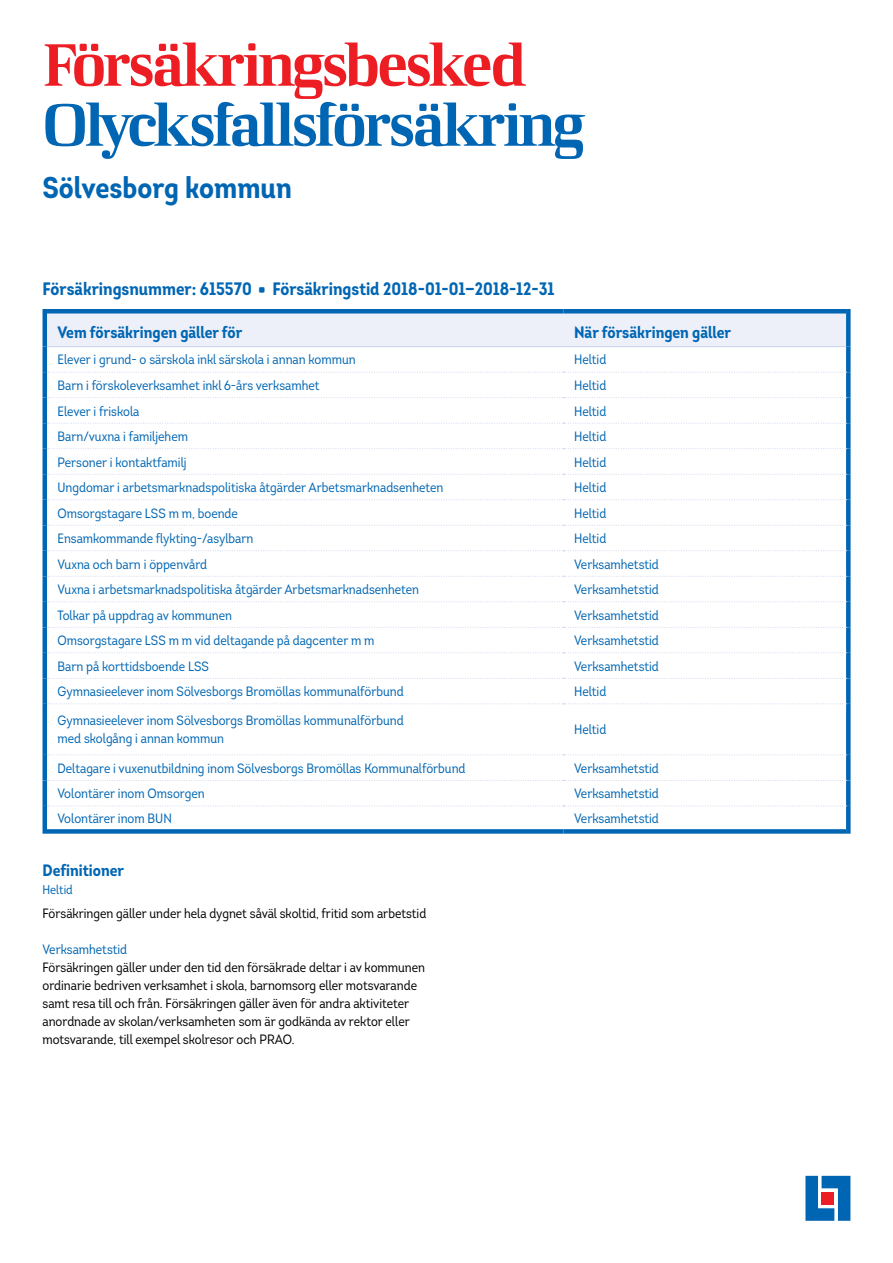
<style>
.page{position:relative;width:893px;height:1263px;background:#fff}
.page>*{position:absolute;margin:0;border:0;box-sizing:border-box;transform-origin:0 0}
.Rubrik{font:60px/60px "LF Rubrik";letter-spacing:-.05em;color:#0066b3}
.Mellanrubrik_1{font:700 30px "Intro Cond";color:#0066b3}
.t1{font:700 18px "Intro Cond";color:#0066b3}
.Tabell_underrubrik{font:700 16.5px "Intro Cond";color:#0066b3}
.Tabell_underrubrik_h{font:700 16.5px "Intro Cond";color:#0066b3}
.Tabell_vänster{font:13.5px/18px "Intro Cond";color:#0066b3}
.Brödtext{font:13.5px/18px "Intro Cond";color:#000}
.Brödtext-2{font:13.5px "Intro Cond";color:#0066b3}
.Mellanrubrik{font:12.75px "Intro Cond";color:#0066b3}
.s1{color:#ed1d24}
.s2{font-family:"LF Rubrik";font-weight:400}
</style>
<div class="page">
<div style="left:47px;top:313px;width:799px;height:33px;background:#eef0f9"></div>
<hr style="left:43px;top:309px;width:4px;height:38px;background:#0066b3">
<hr style="left:43px;top:347px;width:4px;height:25px;background:#0066b3">
<hr style="left:43px;top:372px;width:4px;height:26px;background:#0066b3">
<hr style="left:43px;top:398px;width:4px;height:25px;background:#0066b3">
<hr style="left:43px;top:423px;width:4px;height:26px;background:#0066b3">
<hr style="left:43px;top:449px;width:4px;height:25px;background:#0066b3">
<hr style="left:43px;top:474px;width:4px;height:26px;background:#0066b3">
<hr style="left:43px;top:500px;width:4px;height:25px;background:#0066b3">
<hr style="left:43px;top:525px;width:4px;height:26px;background:#0066b3">
<hr style="left:43px;top:551px;width:4px;height:25px;background:#0066b3">
<hr style="left:43px;top:576px;width:4px;height:26px;background:#0066b3">
<hr style="left:43px;top:602px;width:4px;height:25px;background:#0066b3">
<hr style="left:43px;top:627px;width:4px;height:26px;background:#0066b3">
<hr style="left:43px;top:653px;width:4px;height:25px;background:#0066b3">
<hr style="left:43px;top:678px;width:4px;height:26px;background:#0066b3">
<hr style="left:43px;top:704px;width:4px;height:51px;background:#0066b3">
<hr style="left:43px;top:755px;width:4px;height:25px;background:#0066b3">
<hr style="left:43px;top:780px;width:4px;height:26px;background:#0066b3">
<hr style="left:43px;top:806px;width:4px;height:28px;background:#0066b3">
<hr style="left:47px;top:309px;width:517px;height:4px;background:#0066b3">
<hr style="left:564px;top:309px;width:282px;height:4px;background:#0066b3">
<div style="left:846px;top:309px;width:5px;height:38px;background:#0066b3"></div>
<div style="left:846px;top:347px;width:5px;height:25px;background:#0066b3"></div>
<div style="left:846px;top:372px;width:5px;height:26px;background:#0066b3"></div>
<div style="left:846px;top:398px;width:5px;height:25px;background:#0066b3"></div>
<div style="left:846px;top:423px;width:5px;height:26px;background:#0066b3"></div>
<div style="left:846px;top:449px;width:5px;height:25px;background:#0066b3"></div>
<div style="left:846px;top:474px;width:5px;height:26px;background:#0066b3"></div>
<div style="left:846px;top:500px;width:5px;height:25px;background:#0066b3"></div>
<div style="left:846px;top:525px;width:5px;height:26px;background:#0066b3"></div>
<div style="left:846px;top:551px;width:5px;height:25px;background:#0066b3"></div>
<div style="left:846px;top:576px;width:5px;height:26px;background:#0066b3"></div>
<div style="left:846px;top:602px;width:5px;height:25px;background:#0066b3"></div>
<div style="left:846px;top:627px;width:5px;height:26px;background:#0066b3"></div>
<div style="left:846px;top:653px;width:5px;height:25px;background:#0066b3"></div>
<div style="left:846px;top:678px;width:5px;height:26px;background:#0066b3"></div>
<div style="left:846px;top:704px;width:5px;height:51px;background:#0066b3"></div>
<div style="left:846px;top:755px;width:5px;height:25px;background:#0066b3"></div>
<div style="left:846px;top:780px;width:5px;height:26px;background:#0066b3"></div>
<div style="left:846px;top:806px;width:5px;height:28px;background:#0066b3"></div>
<hr style="left:47px;top:346px;width:517px;height:1px;background:#c7d2ec">
<hr style="left:564px;top:346px;width:282px;height:1px;background:#c7d2ec">
<svg style="left:47px;top:372px;width:800px;height:1px"></svg>
<svg style="left:47px;top:397px;width:800px;height:1px"></svg>
<svg style="left:47px;top:423px;width:800px;height:1px"></svg>
<svg style="left:47px;top:448px;width:800px;height:1px"></svg>
<svg style="left:47px;top:474px;width:800px;height:1px"></svg>
<svg style="left:47px;top:499px;width:800px;height:1px"></svg>
<svg style="left:47px;top:525px;width:800px;height:1px"></svg>
<svg style="left:47px;top:550px;width:800px;height:1px"></svg>
<svg style="left:47px;top:576px;width:800px;height:1px"></svg>
<svg style="left:47px;top:601px;width:800px;height:1px"></svg>
<svg style="left:47px;top:627px;width:800px;height:1px"></svg>
<svg style="left:47px;top:652px;width:800px;height:1px"></svg>
<svg style="left:47px;top:678px;width:800px;height:1px"></svg>
<svg style="left:47px;top:703px;width:800px;height:1px"></svg>
<svg style="left:47px;top:754px;width:800px;height:1px"></svg>
<svg style="left:47px;top:780px;width:800px;height:1px"></svg>
<svg style="left:47px;top:805px;width:800px;height:1px"></svg>
<div style="left:47px;top:829px;width:517px;height:5px;background:#0066b3"></div>
<div style="left:564px;top:829px;width:282px;height:5px;background:#0066b3"></div>
<svg style="left:805px;top:1176px;width:45px;height:45px"></svg>
<div style="left:822px;top:1192px;width:12px;height:13px;background:#ed1d24"></div>
<p class="Rubrik" style="left:43px;top:34px;width:544px"><span class="s1">Försäkringsbesked<br></span>Olycksfallsförsäkring</p>
<p class="Mellanrubrik_1" style="left:43px;top:169px;width:251px">Sölvesborg kommun</p>
<p class="t1" style="left:43px;top:277px;width:513px">Försäkringsnummer: 615570 <span class="s2">•</span> Försäkringstid 2018-01-01—2018-12-31</p>
<p class="Tabell_underrubrik" style="left:58px;top:322px;width:186px">Vem försäkringen gäller för</p>
<p class="Tabell_underrubrik_h" style="left:574px;top:322px;width:158px">När försäkringen gäller</p>
<p class="Tabell_vänster" style="left:58px;top:351px;width:300px">Elever i grund- o särskola inkl särskola i annan kommun</p>
<p class="Tabell_vänster" style="left:574px;top:351px;width:34px">Heltid</p>
<p class="Tabell_vänster" style="left:58px;top:376px;width:263px">Barn i förskoleverksamhet inkl 6-års verksamhet</p>
<p class="Tabell_vänster" style="left:574px;top:376px;width:34px">Heltid</p>
<p class="Tabell_vänster" style="left:58px;top:402px;width:83px">Elever i friskola</p>
<p class="Tabell_vänster" style="left:574px;top:402px;width:34px">Heltid</p>
<p class="Tabell_vänster" style="left:58px;top:427px;width:132px">Barn/vuxna i familjehem</p>
<p class="Tabell_vänster" style="left:574px;top:427px;width:34px">Heltid</p>
<p class="Tabell_vänster" style="left:58px;top:453px;width:131px">Personer i kontaktfamilj</p>
<p class="Tabell_vänster" style="left:574px;top:453px;width:34px">Heltid</p>
<p class="Tabell_vänster" style="left:58px;top:478px;width:387px">Ungdomar i arbetsmarknadspolitiska åtgärder Arbetsmarknadsenheten</p>
<p class="Tabell_vänster" style="left:574px;top:478px;width:34px">Heltid</p>
<p class="Tabell_vänster" style="left:58px;top:504px;width:182px">Omsorgstagare LSS m m, boende</p>
<p class="Tabell_vänster" style="left:574px;top:504px;width:34px">Heltid</p>
<p class="Tabell_vänster" style="left:58px;top:529px;width:197px">Ensamkommande flykting-/asylbarn</p>
<p class="Tabell_vänster" style="left:574px;top:529px;width:34px">Heltid</p>
<p class="Tabell_vänster" style="left:58px;top:555px;width:151px">Vuxna och barn i öppenvård</p>
<p class="Tabell_vänster" style="left:574px;top:555px;width:86px">Verksamhetstid</p>
<p class="Tabell_vänster" style="left:58px;top:580px;width:363px">Vuxna i arbetsmarknadspolitiska åtgärder Arbetsmarknadsenheten</p>
<p class="Tabell_vänster" style="left:574px;top:580px;width:86px">Verksamhetstid</p>
<p class="Tabell_vänster" style="left:58px;top:606px;width:176px">Tolkar på uppdrag av kommunen</p>
<p class="Tabell_vänster" style="left:574px;top:606px;width:86px">Verksamhetstid</p>
<p class="Tabell_vänster" style="left:58px;top:631px;width:318px">Omsorgstagare LSS m m vid deltagande på dagcenter m m</p>
<p class="Tabell_vänster" style="left:574px;top:631px;width:86px">Verksamhetstid</p>
<p class="Tabell_vänster" style="left:58px;top:657px;width:153px">Barn på korttidsboende LSS</p>
<p class="Tabell_vänster" style="left:574px;top:657px;width:86px">Verksamhetstid</p>
<p class="Tabell_vänster" style="left:58px;top:682px;width:348px">Gymnasieelever inom Sölvesborgs Bromöllas kommunalförbund</p>
<p class="Tabell_vänster" style="left:574px;top:682px;width:34px">Heltid</p>
<p class="Tabell_vänster" style="left:58px;top:712px;width:348px">Gymnasieelever inom Sölvesborgs Bromöllas kommunalförbund med skolgång i annan kommun</p>
<p class="Tabell_vänster" style="left:574px;top:721px;width:34px">Heltid</p>
<p class="Tabell_vänster" style="left:58px;top:759px;width:410px">Deltagare i vuxenutbildning inom Sölvesborgs Bromöllas Kommunalförbund</p>
<p class="Tabell_vänster" style="left:574px;top:759px;width:86px">Verksamhetstid</p>
<p class="Tabell_vänster" style="left:58px;top:784px;width:149px">Volontärer inom Omsorgen</p>
<p class="Tabell_vänster" style="left:574px;top:784px;width:86px">Verksamhetstid</p>
<p class="Tabell_vänster" style="left:58px;top:809px;width:116px">Volontärer inom BUN</p>
<p class="Tabell_vänster" style="left:574px;top:809px;width:86px">Verksamhetstid</p>
<p class="Tabell_underrubrik" style="left:43px;top:859px;width:83px">Definitioner</p>
<p class="Mellanrubrik" style="left:43px;top:881px;width:32px">Heltid</p>
<p class="Brödtext" style="left:43px;top:904px;width:385px">Försäkringen gäller under hela dygnet såväl skoltid, fritid som arbetstid</p>
<p class="Brödtext-2" style="left:43px;top:941px;width:86px">Verksamhetstid</p>
<p class="Brödtext" style="left:43px;top:958px;width:384px">Försäkringen gäller under den tid den försäkrade deltar i av kommunen ordinarie bedriven verksamhet i skola, barnomsorg eller motsvarande</p>
<p class="Brödtext" style="left:43px;top:994px;width:369px;text-align:justify">samt resa till och från. Försäkringen gäller även för andra aktiviteter anordnade av skolan/verksamheten som är godkända av rektor eller motsvarande, till exempel skolresor och PRAO.</p>
</div>
